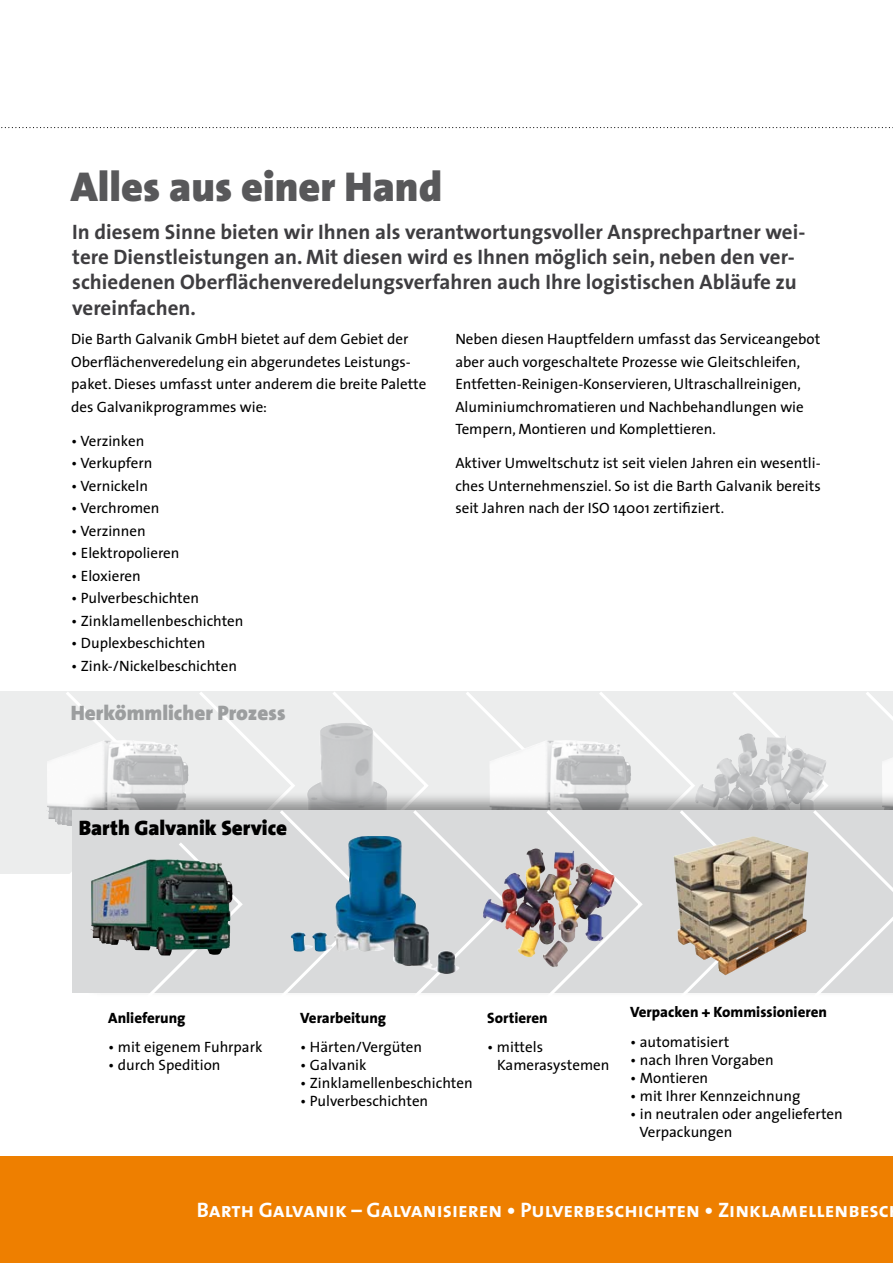
<style>
.page{position:relative;width:893px;height:1263px;background:#fff}
.page>*{position:absolute;margin:0;border:0;box-sizing:border-box;transform-origin:0 0}
.t1{font:900 42px "The Sans";color:#58585a}
.t2{font:700 21px/25.2px "The Sans";color:#3e3d40}
.t3{font:21px "The Sans Bold Caps";color:#fff}
.t4{font:900 21px "The Sans";color:#9c9e9f}
.t5{font:900 21px "The Sans";color:#000}
.t6{font:15px/22.5px "The Sans";color:#000}
.t7{font:800 15px "The Sans";color:#000}
</style>
<div class="page">
<svg style="left:1px;top:127px;width:892px;height:1px"></svg>
<div style="left:0;top:692px;width:893px;height:182px;background:#eceded"></div>
<img style="left:47px;top:757px;width:16px;height:68px">
<div style="left:0;top:1157px;width:893px;height:106px;background:#ee7f00"></div>
<svg style="left:63px;top:691px;width:830px;height:302px"></svg>
<img style="left:90px;top:858px;width:143px;height:97px">
<img style="left:673px;top:836px;width:135px;height:139px">
<img style="left:291px;top:836px;width:168px;height:139px">
<img style="left:483px;top:850px;width:99px;height:107px">
<p class="t1" style="left:71px;top:151px;width:373px">Alles aus einer Hand</p>
<p class="t2" style="left:72px;top:219px;width:734px">In diesem Sinne bieten wir Ihnen als verantwortungsvoller Ansprechpartner wei&shy;tere Dienstleistungen an. Mit diesen wird es Ihnen möglich sein, neben den ver&shy;schiedenen Oberflächenveredelungsverfahren auch Ihre logistischen Abläufe zu vereinfachen.</p>
<p class="t6" style="left:71px;top:328px;width:357px">Die Barth Galvanik GmbH bietet auf dem Gebiet der Oberflächenveredelung ein abgerundetes Leistungs&shy;paket. Dieses umfasst unter anderem die breite Palette des Galvanikprogrammes wie:</p>
<p class="t6" style="left:71px;top:429px;width:75px">• Verzinken</p>
<p class="t6" style="left:71px;top:451px;width:83px">• Verkupfern</p>
<p class="t6" style="left:71px;top:474px;width:78px">• Vernickeln</p>
<p class="t6" style="left:71px;top:496px;width:90px">• Verchromen</p>
<p class="t6" style="left:71px;top:519px;width:76px">• Verzinnen</p>
<p class="t6" style="left:71px;top:541px;width:110px">• Elektropolieren</p>
<p class="t6" style="left:71px;top:564px;width:71px">• Eloxieren</p>
<p class="t6" style="left:71px;top:586px;width:129px">• Pulverbeschichten</p>
<p class="t6" style="left:71px;top:609px;width:174px">• Zinklamellenbeschichten</p>
<p class="t6" style="left:71px;top:631px;width:136px">• Duplexbeschichten</p>
<p class="t6" style="left:71px;top:654px;width:167px">• Zink-/Nickelbeschichten</p>
<p class="t4" style="left:71px;top:695px;width:216px">Herkömmlicher Prozess</p>
<p class="t6" style="left:455px;top:328px;width:366px">Neben diesen Hauptfeldern umfasst das Serviceangebot aber auch vorgeschaltete Prozesse wie Gleitschleifen, Entfetten-Reinigen-Konservieren, Ultraschallreinigen, Aluminiumchromatieren und Nachbehandlungen wie Tempern, Montieren und Komplettieren.</p>
<p class="t6" style="left:455px;top:451px;width:367px;text-align:justify">Aktiver Umweltschutz ist seit vielen Jahren ein wesentli&shy;ches Unternehmensziel. So ist die Barth Galvanik bereits seit Jahren nach der ISO 14001 zertifiziert.</p>
<p class="t5" style="left:79px;top:810px;width:210px">Barth Galvanik Service</p>
<p class="t7" style="left:108px;top:1005px;width:79px">Anlieferung</p>
<p class="t6" style="left:108px;top:1035px;width:156px">• mit eigenem Fuhrpark</p>
<p class="t6" style="left:108px;top:1053px;width:114px">• durch Spedition</p>
<p class="t7" style="left:300px;top:1005px;width:88px">Verarbeitung</p>
<p class="t6" style="left:300px;top:1035px;width:123px">• Härten/Vergüten</p>
<p class="t6" style="left:300px;top:1053px;width:68px">• Galvanik</p>
<p class="t6" style="left:300px;top:1071px;width:174px">• Zinklamellenbeschichten</p>
<p class="t6" style="left:300px;top:1089px;width:129px">• Pulverbeschichten</p>
<p class="t7" style="left:487px;top:1005px;width:62px">Sortieren</p>
<p class="t6" style="left:487px;top:1035px;width:57px">• mittels</p>
<p class="t6" style="left:497px;top:1053px;width:114px">Kamerasystemen</p>
<p class="t7" style="left:630px;top:999px;width:198px">Verpacken + Kommissionieren</p>
<p class="t6" style="left:630px;top:1030px;width:101px">• automatisiert</p>
<p class="t6" style="left:630px;top:1048px;width:145px">• nach Ihren Vorgaben</p>
<p class="t6" style="left:630px;top:1066px;width:80px">• Montieren</p>
<p class="t6" style="left:630px;top:1084px;width:172px">• mit Ihrer Kennzeichnung</p>
<p class="t6" style="left:630px;top:1102px;width:214px">• in neutralen oder angelieferten</p>
<p class="t6" style="left:639px;top:1120px;width:94px">Verpackungen</p>
<p class="t3" style="left:197px;top:1192px;width:693px">Barth Galvanik – Galvanisieren • Pulverbeschichten • Zinklamellenbesc</p>
</div>
